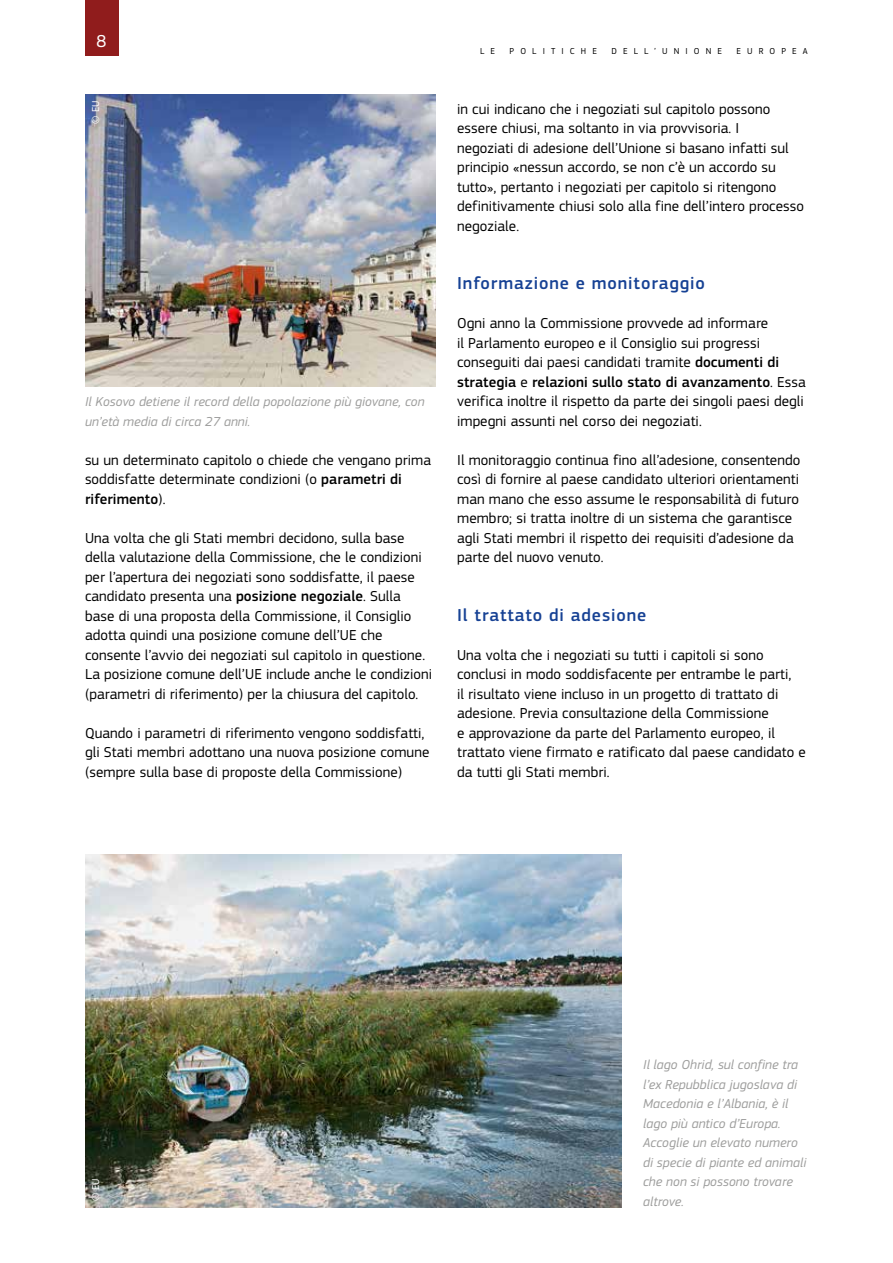
<style>
.page{position:relative;width:893px;height:1263px;background:#fff}
.page>*{position:absolute;margin:0;border:0;box-sizing:border-box;transform-origin:0 0}
.Heading03{font:500 18px "EC Square Sans Pro";letter-spacing:.05em;color:#164194}
.t1{font:18px "EC Square Sans Pro";color:#fff}
.BodyText{font:15px/19.5px "EC Square Sans Pro";letter-spacing:.005em;color:#000}
.legende_L{font:italic 13.5px/19.5px "EC Square Sans Pro";letter-spacing:.005em;color:#9d9d9c}
.copyright_copy{font:10.5px "EC Square Sans Pro";color:#fff}
.t2{font:9px "EC Square Sans Pro";letter-spacing:.68em;color:#000}
.s1{font-weight:500}
</style>
<div class="page">
<div style="left:85px;top:0;width:33px;height:55px;background:#901c1c"></div>
<img style="left:85px;top:855px;width:537px;height:353px">
<img style="left:85px;top:94px;width:351px;height:293px">
<p class="t1" style="left:97px;top:30px;width:12px">8</p>
<p class="copyright_copy" style="left:90px;top:124px;width:25px;rotate:-90deg">© EU</p>
<p class="legende_L" style="left:85px;top:392px;width:341px">Il Kosovo detiene il record della popolazione più giovane, con un’età media di circa 27 anni.</p>
<p class="BodyText" style="left:85px;top:450px;width:348px">su un determinato capitolo o chiede che vengano prima soddisfatte determinate condizioni (o <span class="s1">parametri di riferimento</span>).</p>
<p class="BodyText" style="left:85px;top:528px;width:349px">Una volta che gli Stati membri decidono, sulla base della valutazione della Commissione, che le condizioni per l’apertura dei negoziati sono soddisfatte, il paese candidato presenta una <span class="s1">posizione negoziale</span>. Sulla base di una proposta della Commissione, il Consiglio adotta quindi una posizione comune dell’UE che consente l’avvio dei negoziati sul capitolo in questione.<br>La posizione comune dell’UE include anche le condizioni (parametri di riferimento) per la chiusura del capitolo.</p>
<p class="BodyText" style="left:85px;top:723px;width:346px">Quando i parametri di riferimento vengono soddisfatti, gli Stati membri adottano una nuova posizione comune (sempre sulla base di proposte della Commissione)</p>
<p class="t2" style="left:480px;top:45px;width:17px">L E</p>
<p class="t2" style="left:510px;top:45px;width:89px">POLITICHE</p>
<p class="t2" style="left:611px;top:45px;width:112px">DELL’UNIONE</p>
<p class="t2" style="left:736px;top:45px;width:73px">EUROPEA</p>
<p class="BodyText" style="left:457px;top:99px;width:348px">in cui indicano che i negoziati sul capitolo possono essere chiusi, ma soltanto in via provvisoria. I<br>negoziati di adesione dell’Unione si basano infatti sul principio «nessun accordo, se non c’è un accordo su tutto», pertanto i negoziati per capitolo si ritengono definitivamente chiusi solo alla fine dell’intero processo negoziale.</p>
<p class="Heading03" style="left:457px;top:273px;width:249px">Informazione e monitoraggio</p>
<p class="BodyText" style="left:457px;top:314px;width:350px">Ogni anno la Commissione provvede ad informare<br>il Parlamento europeo e il Consiglio sui progressi conseguiti dai paesi candidati tramite <span class="s1">documenti di strategia</span> e <span class="s1">relazioni sullo stato di avanzamento</span>. Essa verifica inoltre il rispetto da parte dei singoli paesi degli impegni assunti nel corso dei negoziati.</p>
<p class="BodyText" style="left:457px;top:450px;width:345px">Il monitoraggio continua fino all’adesione, consentendo così di fornire al paese candidato ulteriori orientamenti man mano che esso assume le responsabilità di futuro membro; si tratta inoltre di un sistema che garantisce agli Stati membri il rispetto dei requisiti d’adesione da parte del nuovo venuto.</p>
<p class="Heading03" style="left:457px;top:604px;width:191px">Il trattato di adesione</p>
<p class="BodyText" style="left:457px;top:645px;width:350px">Una volta che i negoziati su tutti i capitoli si sono conclusi in modo soddisfacente per entrambe le parti,<br>il risultato viene incluso in un progetto di trattato di adesione. Previa consultazione della Commissione<br>e approvazione da parte del Parlamento europeo, il trattato viene firmato e ratificato dal paese candidato e da tutti gli Stati membri.</p>
<p class="copyright_copy" style="left:90px;top:1201px;width:25px;rotate:-90deg">© EU</p>
<p class="legende_L" style="left:643px;top:1055px;width:165px">Il lago Ohrid, sul confine tra l’ex Repubblica jugoslava di<br>Macedonia e l’Albania, è il lago più antico d’Europa.<br>Accoglie un elevato numero di specie di piante ed animali che non si possono trovare altrove.</p>
</div>
